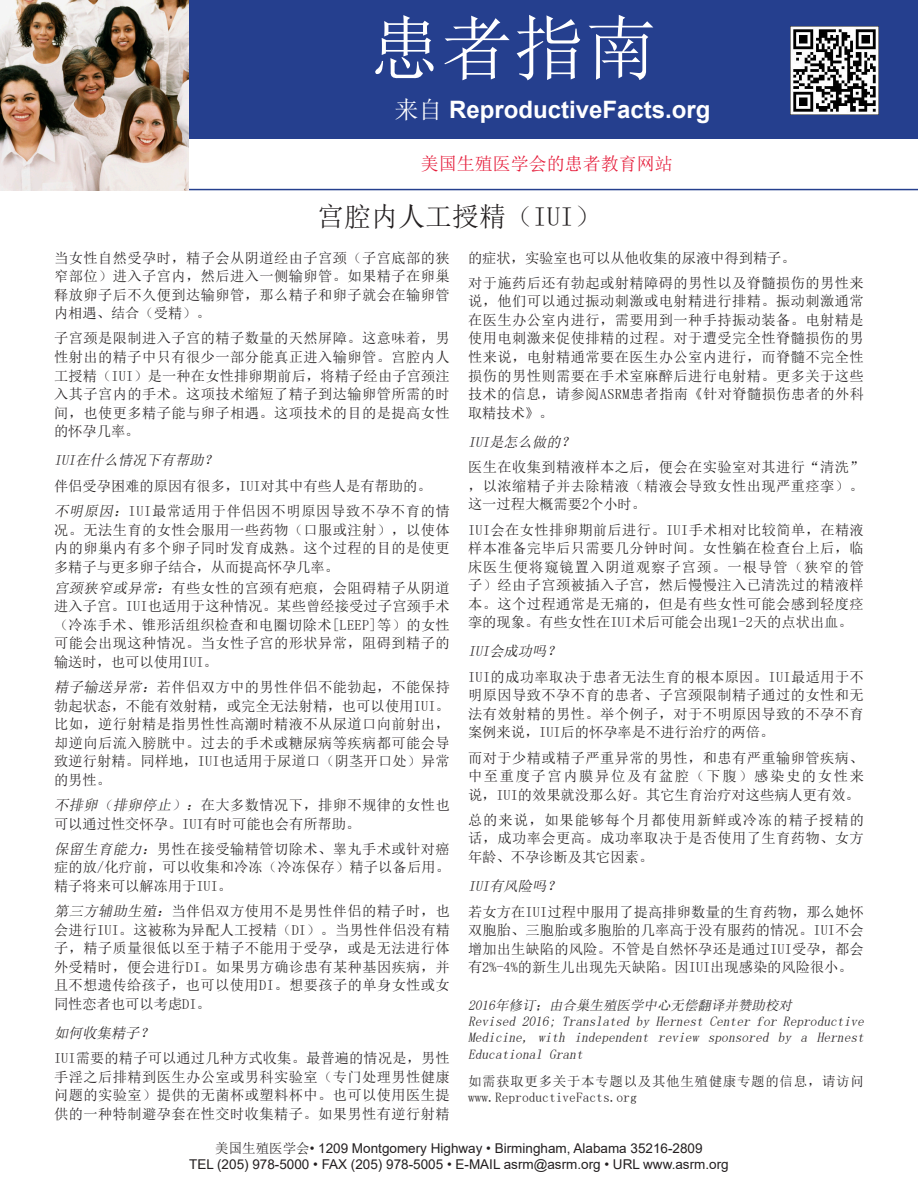
<style>
.page{position:relative;width:918px;height:1188px;background:#fff}
.page>*{position:absolute;margin:0;border:0;box-sizing:border-box;transform-origin:0 0}
.t1{font:72px "Sim Sun";color:#fff}
.t2{font:27px "Sim Sun";color:#231f20}
.t3{font:700 24px "Arial";color:#fff}
.t4{font:18px "Sim Sun";color:#e51836}
.t5{font:14.25px/18.6px "Sim Sun";letter-spacing:.03em;color:#231f20;text-align:justify}
.t6{font:14.25px/18.6px "Sim Sun";color:#231f20}
.t7{font:italic 14.25px "Sim Sun";color:#231f20}
.t8{font:italic 13.5px/16.2px "Sim Sun";color:#231f20;text-align:justify}
.t9{font:13.5px "Arial";color:#231f20}
.t10{font:13.5px/16.2px "Sim Sun";letter-spacing:.05em;color:#231f20}
.s1{font-family:"Sim Sun";font-weight:400}
.s2{font-style:italic}
.s3{font-family:"Sim Sun"}
</style>
<div class="page">
<div style="left:189px;top:0;width:729px;height:139px;background:#253f8e"></div>
<hr style="left:0;top:189px;width:918px;height:1px;background:#253f8e">
<img style="left:0;top:0;width:189px;height:191px">
<img style="left:791px;top:26px;width:88px;height:88px">
<p class="t1" style="left:369px;top:12px;width:289px">患者指南</p>
<p class="t3" style="left:394px;top:92px;width:318px"><span class="s1">来自</span> ReproductiveFacts.org</p>
<p class="t4" style="left:421px;top:155px;width:253px">美国生殖医学会的患者教育网站</p>
<p class="t2" style="left:317px;top:202px;width:285px">宫腔内人工授精（IUI）</p>
<p class="t5" style="left:54px;top:248px;width:397px">当女性自然受孕时，精子会从阴道经由子宫颈（子宫底部的狭窄部位）进入子宫内，然后进入一侧输卵管。如果精子在卵巢释放卵子后不久便到达输卵管，那么精子和卵子就会在输卵管内相遇、结合（受精）。</p>
<p class="t5" style="left:54px;top:329px;width:397px">子宫颈是限制进入子宫的精子数量的天然屏障。这意味着，男性射出的精子中只有很少一部分能真正进入输卵管。宫腔内人工授精（IUI）是一种在女性排卵期前后，将精子经由子宫颈注入其子宫内的手术。这项技术缩短了精子到达输卵管所需的时间，也使更多精子能与卵子相遇。这项技术的目的是提高女性的怀孕几率。</p>
<p class="t7" style="left:54px;top:453px;width:168px">IUI在什么情况下有帮助？</p>
<p class="t6" style="left:54px;top:476px;width:379px">伴侣受孕困难的原因有很多，IUI对其中有些人是有帮助的。</p>
<p class="t5" style="left:54px;top:502px;width:398px"><span class="s2">不明原因：</span>IUI最常适用于伴侣因不明原因导致不孕不育的情况。无法生育的女性会服用一些药物（口服或注射），以使体内的卵巢内有多个卵子同时发育成熟。这个过程的目的是使更多精子与更多卵子结合，从而提高怀孕几率。</p>
<p class="t5" style="left:54px;top:578px;width:397px"><span class="s2">宫颈狭窄或异常：</span>有些女性的宫颈有疤痕，会阻碍精子从阴道进入子宫。IUI也适用于这种情况。某些曾经接受过子宫颈手术（冷冻手术、锥形活组织检查和电圈切除术[LEEP]等）的女性可能会出现这种情况。当女性子宫的形状异常，阻碍到精子的输送时，也可以使用IUI。</p>
<p class="t5" style="left:54px;top:678px;width:397px"><span class="s2">精子输送异常：</span>若伴侣双方中的男性伴侣不能勃起，不能保持勃起状态，不能有效射精，或完全无法射精，也可以使用IUI。比如，逆行射精是指男性性高潮时精液不从尿道口向前射出，却逆向后流入膀胱中。过去的手术或糖尿病等疾病都可能会导致逆行射精。同样地，IUI也适用于尿道口（阴茎开口处）异常的男性。</p>
<p class="t6" style="left:54px;top:796px;width:397px"><span class="s2">不排卵（排卵停止）：</span>在大多数情况下，排卵不规律的女性也可以通过性交怀孕。IUI有时可能也会有所帮助。</p>
<p class="t5" style="left:54px;top:839px;width:398px"><span class="s2">保留生育能力：</span>男性在接受输精管切除术、睾丸手术或针对癌症的放/化疗前，可以收集和冷冻（冷冻保存）精子以备后用。精子将来可以解冻用于IUI。</p>
<p class="t5" style="left:54px;top:902px;width:398px"><span class="s2">第三方辅助生殖：</span>当伴侣双方使用不是男性伴侣的精子时，也会进行IUI。这被称为异配人工授精（DI）。当男性伴侣没有精子，精子质量很低以至于精子不能用于受孕，或是无法进行体外受精时，便会进行DI。如果男方确诊患有某种基因疾病，并且不想遗传给孩子，也可以使用DI。想要孩子的单身女性或女同性恋者也可以考虑DI。</p>
<p class="t7" style="left:54px;top:1026px;width:104px">如何收集精子？</p>
<p class="t5" style="left:54px;top:1049px;width:397px">IUI需要的精子可以通过几种方式收集。最普遍的情况是，男性手淫之后排精到医生办公室或男科实验室（专门处理男性健康问题的实验室）提供的无菌杯或塑料杯中。也可以使用医生提供的一种特制避孕套在性交时收集精子。如果男性有逆行射精</p>
<p class="t6" style="left:468px;top:248px;width:329px">的症状，实验室也可以从他收集的尿液中得到精子。</p>
<p class="t5" style="left:468px;top:273px;width:397px">对于施药后还有勃起或射精障碍的男性以及脊髓损伤的男性来说，他们可以通过振动刺激或电射精进行排精。振动刺激通常在医生办公室内进行，需要用到一种手持振动装备。电射精是使用电刺激来促使排精的过程。对于遭受完全性脊髓损伤的男性来说，电射精通常要在医生办公室内进行，而脊髓不完全性损伤的男性则需要在手术室麻醉后进行电射精。更多关于这些技术的信息，请参阅ASRM患者指南《针对脊髓损伤患者的外科取精技术》。</p>
<p class="t7" style="left:468px;top:435px;width:111px">IUI是怎么做的？</p>
<p class="t5" style="left:468px;top:458px;width:397px">医生在收集到精液样本之后，便会在实验室对其进行“清洗”，以浓缩精子并去除精液（精液会导致女性出现严重痉挛）。这一过程大概需要2个小时。</p>
<p class="t5" style="left:468px;top:520px;width:398px">IUI会在女性排卵期前后进行。IUI手术相对比较简单，在精液样本准备完毕后只需要几分钟时间。女性躺在检查台上后，临床医生便将窥镜置入阴道观察子宫颈。一根导管（狭窄的管子）经由子宫颈被插入子宫，然后慢慢注入已清洗过的精液样本。这个过程通常是无痛的，但是有些女性可能会感到轻度痉挛的现象。有些女性在IUI术后可能会出现1-2天的点状出血。</p>
<p class="t7" style="left:468px;top:644px;width:97px">IUI会成功吗？</p>
<p class="t5" style="left:468px;top:667px;width:397px">IUI的成功率取决于患者无法生育的根本原因。IUI最适用于不明原因导致不孕不育的患者、子宫颈限制精子通过的女性和无法有效射精的男性。举个例子，对于不明原因导致的不孕不育案例来说，IUI后的怀孕率是不进行治疗的两倍。</p>
<p class="t5" style="left:468px;top:748px;width:397px">而对于少精或精子严重异常的男性，和患有严重输卵管疾病、中至重度子宫内膜异位及有盆腔（下腹）感染史的女性来说，IUI的效果就没那么好。其它生育治疗对这些病人更有效。</p>
<p class="t5" style="left:468px;top:811px;width:398px">总的来说，如果能够每个月都使用新鲜或冷冻的精子授精的话，成功率会更高。成功率取决于是否使用了生育药物、女方年龄、不孕诊断及其它因素。</p>
<p class="t7" style="left:468px;top:879px;width:97px">IUI有风险吗？</p>
<p class="t5" style="left:468px;top:902px;width:397px">若女方在IUI过程中服用了提高排卵数量的生育药物，那么她怀双胞胎、三胞胎或多胞胎的几率高于没有服药的情况。IUI不会增加出生缺陷的风险。不管是自然怀孕还是通过IUI受孕，都会有2%-4%的新生儿出现先天缺陷。因IUI出现感染的风险很小。</p>
<p class="t8" style="left:468px;top:997px;width:328px">2016年修订；由合巢生殖医学中心无偿翻译并赞助校对</p>
<p class="t8" style="left:468px;top:1013px;width:400px">Revised 2016; Translated by Hernest Center for Reproductive Medicine, with independent review sponsored by a Hernest Educational Grant</p>
<p class="t10" style="left:468px;top:1073px;width:397px">如需获取更多关于本专题以及其他生殖健康专题的信息，请访问www.ReproductiveFacts.org</p>
<p class="t9" style="left:215px;top:1139px;width:489px"><span class="s3">美国生殖医学会</span>• 1209 Montgomery Highway • Birmingham, Alabama 35216-2809</p>
<p class="t9" style="left:189px;top:1155px;width:541px">TEL (205) 978-5000 • FAX (205) 978-5005 • E-MAIL asrm@asrm.org • URL www.asrm.org</p>
</div>
